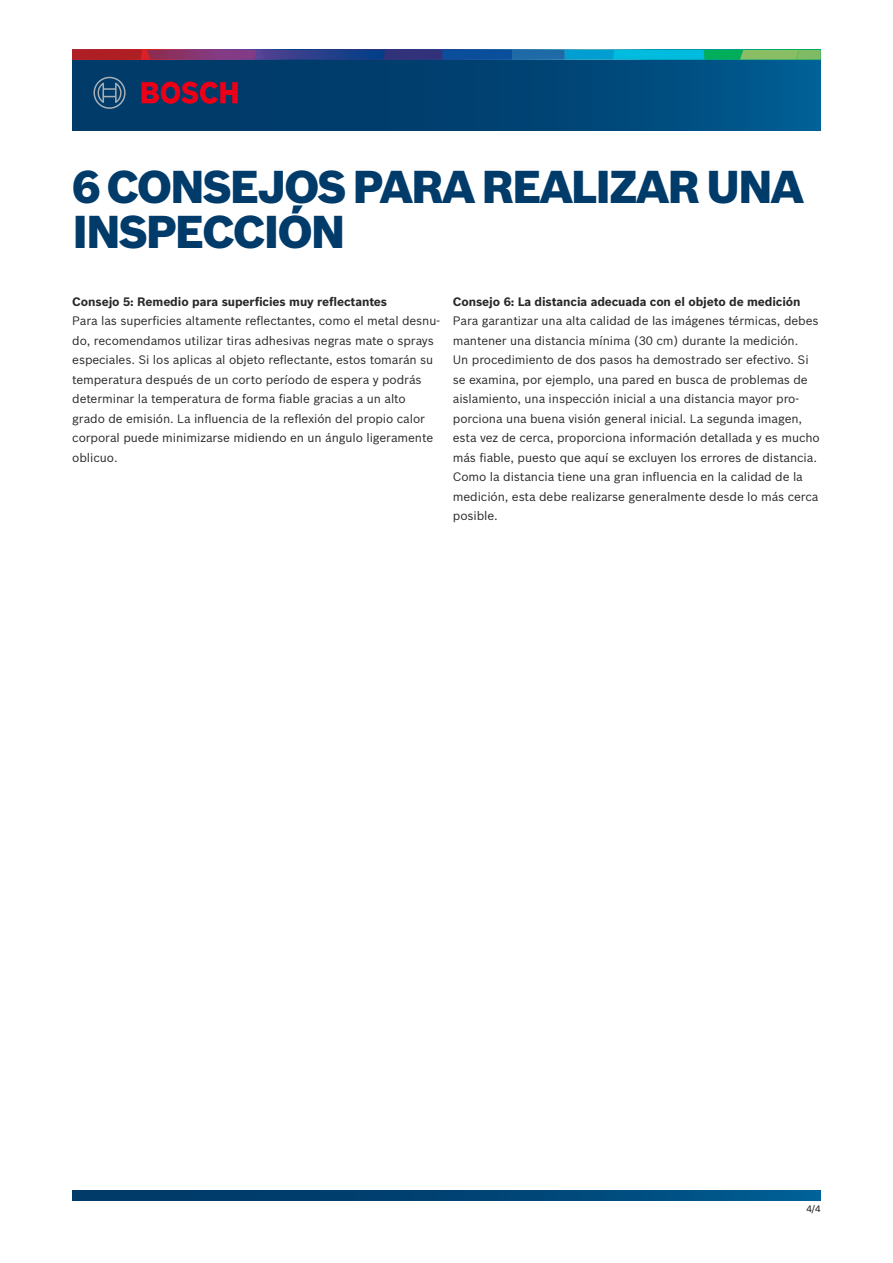
<style>
.page{position:relative;width:893px;height:1263px;background:#fff}
.page>*{position:absolute;margin:0;border:0;box-sizing:border-box;transform-origin:0 0}
.t1{font:900 45px/45px "Bosch Sans";letter-spacing:-.05em;color:#003b6a}
.t2{font:12px/19.5px "Bosch Sans";letter-spacing:-.01em;color:#292829}
.t3{font:700 12px "Bosch Sans";letter-spacing:-.01em;color:#292829}
.t4{font:500 9px "Bosch Sans";color:#292829}
</style>
<div class="page">
<svg style="left:72px;top:59px;width:749px;height:71px;background:#014576"></svg>
<svg style="left:72px;top:50px;width:749px;height:9px;background:#416687"></svg>
<svg style="left:142px;top:82px;width:96px;height:22px;background:#891839"></svg>
<svg style="left:93px;top:77px;width:33px;height:32px"></svg>
<svg style="left:72px;top:1191px;width:749px;height:9px;background:#004677"></svg>
<h1 class="t1" style="left:72px;top:161px;width:734px">6 CONSEJOS PARA REALIZAR UNA<br>INSPECCIÓN</h1>
<p class="t3" style="left:72px;top:292px;width:316px">Consejo 5: Remedio para superficies muy reflectantes</p>
<p class="t2" style="left:72px;top:310px;width:369px">Para las superficies altamente reflectantes, como el metal desnu&shy;do, recomendamos utilizar tiras adhesivas negras mate o sprays especiales. Si los aplicas al objeto reflectante, estos tomarán su temperatura después de un corto período de espera y podrás determinar la temperatura de forma fiable gracias a un alto grado de emisión. La influencia de la reflexión del propio calor corporal puede minimizarse midiendo en un ángulo ligeramente oblicuo.</p>
<p class="t3" style="left:453px;top:292px;width:349px">Consejo 6: La distancia adecuada con el objeto de medición</p>
<p class="t2" style="left:453px;top:310px;width:368px">Para garantizar una alta calidad de las imágenes térmicas, debes mantener una distancia mínima (30 cm) durante la medición.<br>Un procedimiento de dos pasos ha demostrado ser efectivo. Si se examina, por ejemplo, una pared en busca de problemas de aislamiento, una inspección inicial a una distancia mayor pro&shy;porciona una buena visión general inicial. La segunda imagen, esta vez de cerca, proporciona información detallada y es mucho más fiable, puesto que aquí se excluyen los errores de distancia.<br>Como la distancia tiene una gran influencia en la calidad de la medición, esta debe realizarse generalmente desde lo más cerca posible.</p>
<p class="t4" style="left:806px;top:1202px;width:16px">4/4</p>
</div>
